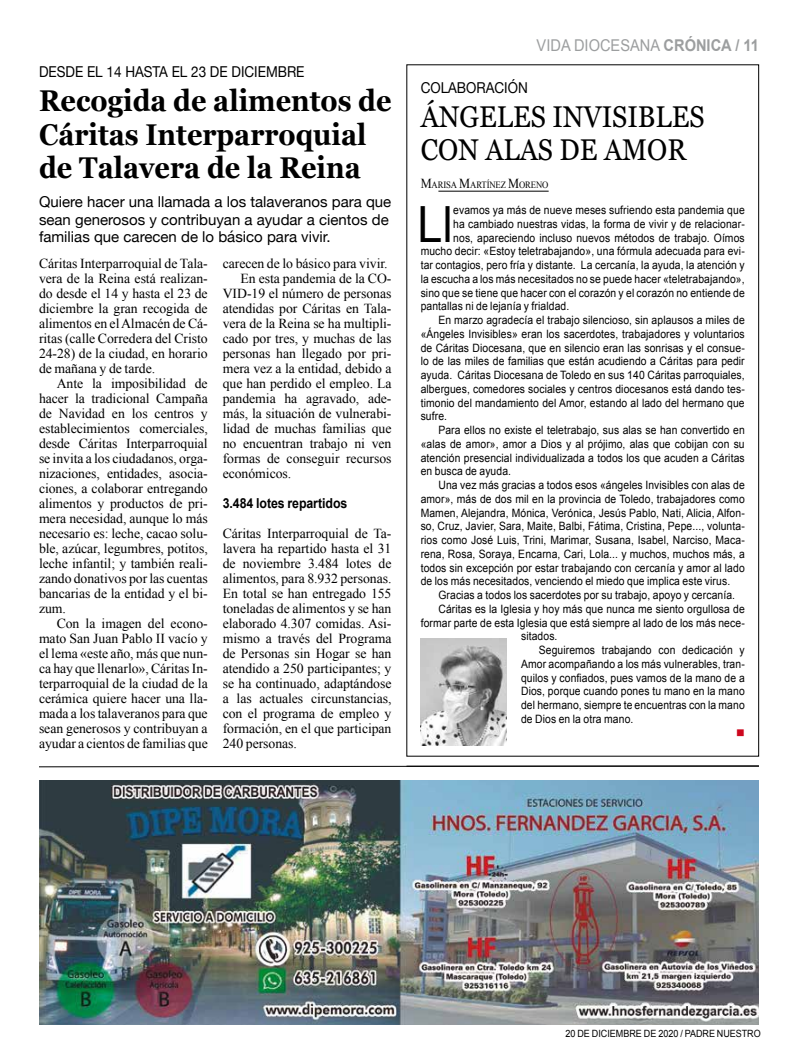
<style>
.page{position:relative;width:798px;height:1063px;background:#fff}
.page>*{position:absolute;margin:0;border:0;box-sizing:border-box;transform-origin:0 0}
.t1{font:49.88px "Arial";color:#000;scale:.9 1}
.t2{font:700 30px/33.8px "Georgia";color:#000;scale:.9 1}
.t3{font:30px/33.8px "Georgia";color:#000;scale:.9 1}
.t4{font:16.25px "Arial";color:#9c9e9f;scale:.9 1}
.t5{font:15px/17.5px "Helvetica Neue";color:#000}
.t6{font:15px "Helvetica Neue";color:#000;scale:.9 1}
.t7{font:13.75px/15px "Times New Roman";letter-spacing:-.005em;color:#000;text-align:justify}
.t8{font:700 13.75px "Arial";letter-spacing:-.005em;color:#000;scale:.9 1}
.t9{font:11.62px "Wingdings";color:#cd071e}
.t10{font:11.5px "Arial";letter-spacing:.01em;color:#000;scale:.9 1}
.t11{font:10px "Arial";color:#000;scale:.9 1}
.t12{font:9.62px "Times New Roman";letter-spacing:-.015em;color:#000;scale:.9 1}
.s1{font-weight:700}
.s2{font-size:13.75px}
</style>
<div class="page">
<img style="left:39px;top:780px;width:719px;height:244px">
<svg style="left:39px;top:765px;width:720px;height:2px"></svg>
<hr style="left:438px;top:191px;width:110px;height:1px;background:#000">
<img style="left:420px;top:638px;width:86px;height:108px">
<h3 class="t6" style="left:39px;top:61px;width:296px">DESDE EL 14 HASTA EL 23 DE DICIEMBRE</h3>
<h2 class="t2" style="left:39px;top:82px;width:393px">Recogida de alimentos de<br>Cáritas Interparroquial de Talavera de la Reina</h2>
<h3 class="t5" style="left:39px;top:194px;width:354px">Quiere hacer una llamada a los talaveranos para que sean generosos y contribuyan a ayudar a cientos de familias que carecen de lo básico para vivir.</h3>
<p class="t7" style="left:39px;top:255px;width:170px">Cáritas Interparroquial de Tala&shy;vera de la Reina está realizan&shy;do desde el 14 y hasta el 23 de diciembre la gran recogida de alimentos en el Almacén de Cá&shy;ritas (calle Corredera del Cristo 24-28) de la ciudad, en horario de mañana y de tarde.</p>
<p class="t7" style="left:39px;top:375px;width:170px;text-indent:18px">Ante la imposibilidad de hacer la tradicional Campaña de Navidad en los centros y establecimientos comerciales, desde Cáritas Interparroquial se invita a los ciudadanos, orga&shy;nizaciones, entidades, asocia&shy;ciones, a colaborar entregando alimentos y productos de pri&shy;mera necesidad, aunque lo más necesario es: leche, cacao solu&shy;ble, azúcar, legumbres, potitos, leche infantil; y también reali&shy;zando donativos por las cuentas bancarias de la entidad y el bi&shy;zum.</p>
<p class="t7" style="left:39px;top:615px;width:170px;text-indent:18px">Con la imagen del econo&shy;mato San Juan Pablo II vacío y el lema «este año, más que nun&shy;ca hay que llenarlo», Cáritas In&shy;terparroquial de la ciudad de la cerámica quiere hacer una lla&shy;mada a los talaveranos para que sean generosos y contribuyan a ayudar a cientos de familias que</p>
<p class="t7" style="left:223px;top:255px;width:166px">carecen de lo básico para vivir.</p>
<p class="t7" style="left:240px;top:270px;width:152px">En esta pandemia de la CO-</p>
<p class="t7" style="left:223px;top:285px;width:170px">VID-19 el número de personas</p>
<p class="t7" style="left:223px;top:300px;width:170px">atendidas por Cáritas en Tala-</p>
<p class="t7" style="left:223px;top:315px;width:170px">vera de la Reina se ha multipli-</p>
<p class="t7" style="left:223px;top:330px;width:170px">cado por tres, y muchas de las</p>
<p class="t7" style="left:223px;top:345px;width:170px">personas han llegado por pri-</p>
<p class="t7" style="left:223px;top:360px;width:170px">mera vez a la entidad, debido a</p>
<p class="t7" style="left:223px;top:375px;width:170px">que han perdido el empleo. La</p>
<p class="t7" style="left:223px;top:390px;width:170px">pandemia ha agravado, ade-</p>
<p class="t7" style="left:223px;top:405px;width:170px">más, la situación de vulnerabi-</p>
<p class="t7" style="left:223px;top:420px;width:170px">lidad de muchas familias que</p>
<p class="t7" style="left:223px;top:435px;width:170px">no encuentran trabajo ni ven</p>
<p class="t7" style="left:223px;top:450px;width:170px">formas de conseguir recursos</p>
<p class="t7" style="left:223px;top:465px;width:70px">económicos.</p>
<p class="t8" style="left:223px;top:494px;width:140px">3.484 lotes repartidos</p>
<p class="t7" style="left:223px;top:525px;width:170px">Cáritas Interparroquial de Ta&shy;lavera ha repartido hasta el 31 de noviembre 3.484 lotes de alimentos, para 8.932 personas.<br>En total se han entregado 155 toneladas de alimentos y se han elaborado 4.307 comidas. Asi&shy;mismo a través del Programa de Personas sin Hogar se han atendido a 250 participantes; y se ha continuado, adaptándose a las actuales circunstancias, con el programa de empleo y formación, en el que participan 240 personas.</p>
<h3 class="t4" style="left:536px;top:34px;width:248px">VIDA DIOCESANA <span class="s1">CRÓNICA / 11</span></h3>
<h3 class="t6" style="left:420px;top:77px;width:120px">COLABORACIÓN</h3>
<h2 class="t3" style="left:420px;top:98px;width:317px">ÁNGELES INVISIBLES<br>CON ALAS DE AMOR</h2>
<p class="t12" style="left:420px;top:178px;width:143px"><span class="s2">M</span>ARISA <span class="s2">M</span>ARTÍNEZ <span class="s2">M</span>ORENO</p>
<h1 class="t1" style="left:417px;top:192px;width:41px">Ll</h1>
<p class="t10" style="left:453px;top:203px;width:325px">evamos ya más de nueve meses sufriendo esta pandemia que</p>
<p class="t10" style="left:453px;top:216px;width:325px">ha cambiado nuestras vidas, la forma de vivir y de relacionar-</p>
<p class="t10" style="left:453px;top:230px;width:325px">nos, apareciendo incluso nuevos métodos de trabajo. Oímos</p>
<p class="t10" style="left:420px;top:244px;width:361px">mucho decir: «Estoy teletrabajando», una fórmula adecuada para evi-</p>
<p class="t10" style="left:420px;top:258px;width:361px">tar contagios, pero fría y distante. La cercanía, la ayuda, la atención y</p>
<p class="t10" style="left:420px;top:271px;width:361px">la escucha a los más necesitados no se puede hacer «teletrabajando»,</p>
<p class="t10" style="left:420px;top:285px;width:361px">sino que se tiene que hacer con el corazón y el corazón no entiende de</p>
<p class="t10" style="left:420px;top:299px;width:166px">pantallas ni de lejanía y frialdad.</p>
<p class="t10" style="left:438px;top:313px;width:342px">En marzo agradecía el trabajo silencioso, sin aplausos a miles de</p>
<p class="t10" style="left:420px;top:326px;width:361px">«Ángeles Invisibles» eran los sacerdotes, trabajadores y voluntarios</p>
<p class="t10" style="left:420px;top:340px;width:361px">de Cáritas Diocesana, que en silencio eran las sonrisas y el consue-</p>
<p class="t10" style="left:420px;top:354px;width:361px">lo de las miles de familias que están acudiendo a Cáritas para pedir</p>
<p class="t10" style="left:420px;top:368px;width:361px">ayuda. Cáritas Diocesana de Toledo en sus 140 Cáritas parroquiales,</p>
<p class="t10" style="left:420px;top:381px;width:361px">albergues, comedores sociales y centros diocesanos está dando tes-</p>
<p class="t10" style="left:420px;top:395px;width:361px">timonio del mandamiento del Amor, estando al lado del hermano que</p>
<p class="t10" style="left:420px;top:409px;width:31px">sufre.</p>
<p class="t10" style="left:438px;top:423px;width:342px">Para ellos no existe el teletrabajo, sus alas se han convertido en</p>
<p class="t10" style="left:420px;top:436px;width:361px">«alas de amor», amor a Dios y al prójimo, alas que cobijan con su</p>
<p class="t10" style="left:420px;top:450px;width:361px">atención presencial individualizada a todos los que acuden a Cáritas</p>
<p class="t10" style="left:420px;top:464px;width:102px">en busca de ayuda.</p>
<p class="t10" style="left:438px;top:478px;width:342px">Una vez más gracias a todos esos «ángeles Invisibles con alas de</p>
<p class="t10" style="left:420px;top:491px;width:361px">amor», más de dos mil en la provincia de Toledo, trabajadores como</p>
<p class="t10" style="left:420px;top:505px;width:361px">Mamen, Alejandra, Mónica, Verónica, Jesús Pablo, Nati, Alicia, Alfon-</p>
<p class="t10" style="left:420px;top:519px;width:361px">so, Cruz, Javier, Sara, Maite, Balbi, Fátima, Cristina, Pepe..., volunta-</p>
<p class="t10" style="left:420px;top:533px;width:361px">rios como José Luis, Trini, Marimar, Susana, Isabel, Narciso, Maca-</p>
<p class="t10" style="left:420px;top:546px;width:361px">rena, Rosa, Soraya, Encarna, Cari, Lola... y muchos, muchos más, a</p>
<p class="t10" style="left:420px;top:560px;width:361px">todos sin excepción por estar trabajando con cercanía y amor al lado</p>
<p class="t10" style="left:420px;top:574px;width:345px">de los más necesitados, venciendo el miedo que implica este virus.</p>
<p class="t10" style="left:438px;top:588px;width:331px">Gracias a todos los sacerdotes por su trabajo, apoyo y cercanía.</p>
<p class="t10" style="left:438px;top:601px;width:342px">Cáritas es la Iglesia y hoy más que nunca me siento orgullosa de</p>
<p class="t10" style="left:420px;top:615px;width:361px">formar parte de esta Iglesia que está siempre al lado de los más nece-</p>
<p class="t10" style="left:521px;top:629px;width:42px">sitados.</p>
<p class="t10" style="left:538px;top:643px;width:230px">Seguiremos trabajando con dedicación y</p>
<p class="t10" style="left:521px;top:656px;width:250px">Amor acompañando a los más vulnerables, tran-</p>
<p class="t10" style="left:521px;top:670px;width:250px">quilos y confiados, pues vamos de la mano de a</p>
<p class="t10" style="left:521px;top:684px;width:250px">Dios, porque cuando pones tu mano en la mano</p>
<p class="t10" style="left:521px;top:698px;width:250px">del hermano, siempre te encuentras con la mano</p>
<p class="t10" style="left:521px;top:711px;width:126px">de Dios en la otra mano.</p>
<p class="t9" style="left:735px;top:726px;width:10px">■</p>
<p class="t11" style="left:565px;top:1027px;width:218px">20 DE DICIEMBRE DE 2020 / PADRE NUESTRO</p>
</div>
